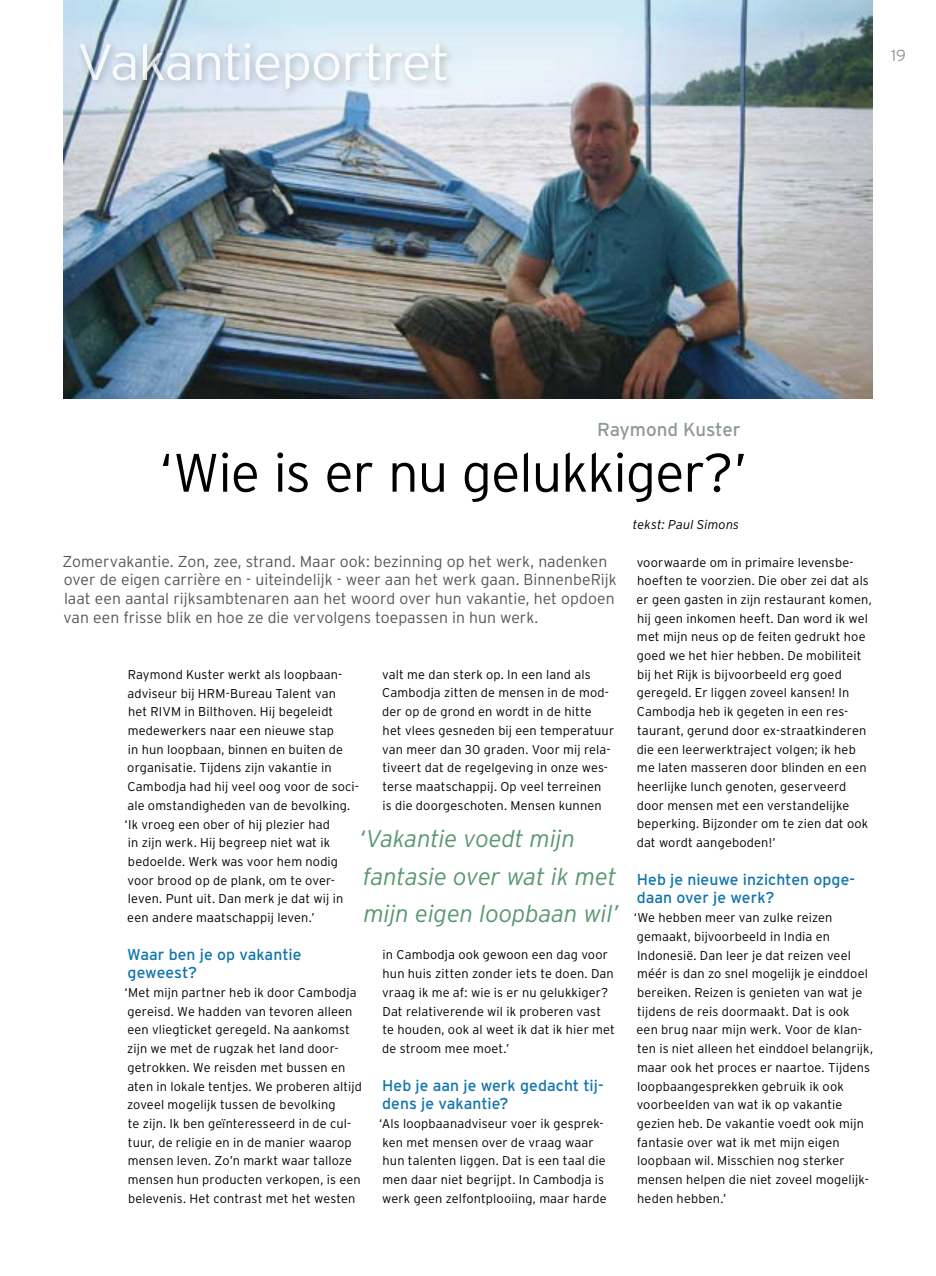
<style>
.page{position:relative;width:936px;height:1276px;background:#fff}
.page>*{position:absolute;margin:0;border:0;box-sizing:border-box;transform-origin:0 0}
.t1{font:300 54px "Interstate";letter-spacing:-.02em;color:#000}
.t2{font:300 51px "Interstate";letter-spacing:-.04em;color:#fff;scale:1.1 1}
.t3{font:italic 300 24px/37.3px "Interstate";letter-spacing:-.01em;color:#5a9771}
.t4{font:18.75px "Interstate";letter-spacing:-.005em;color:#8f979b}
.t5{font:300 15.75px/18.8px "Interstate";color:#565655}
.t6{font:15.75px/18.8px "Interstate";color:#1175ac}
.t7{font:300 12.75px/18.8px "Interstate";letter-spacing:.01em;color:#000}
.t8{font:italic 300 12.75px "Interstate";letter-spacing:.01em;color:#000}
</style>
<div class="page">
<img style="left:64px;top:136px;width:808px;height:262px">
<img style="left:64px;top:0;width:808px;height:136px">
<div style="left:73px;top:37px;width:382px;height:62px;background:#000;opacity:.3"></div>
<h2 class="t2" style="left:77px;top:33px;width:341px">Vakantieportret</h2>
<h3 class="t4" style="left:597px;top:418px;width:145px">Raymond Kuster</h3>
<h1 class="t1" style="left:159px;top:442px;width:589px">‘Wie is er nu gelukkiger?’</h1>
<p class="t8" style="left:632px;top:517px;width:108px">tekst: Paul Simons</p>
<p class="t5" style="left:63px;top:551px;width:555px">Zomervakantie. Zon, zee, strand. Maar ook: bezinning op het werk, nadenken over de eigen carrière en - uiteindelijk - weer aan het werk gaan. BinnenbeRijk laat een aantal rijksambtenaren aan het woord over hun vakantie, het opdoen van een frisse blik en hoe ze die vervolgens toepassen in hun werk.</p>
<p class="t7" style="left:382px;top:665px;width:233px">valt me dan sterk op. In een land als Cambodja zitten de mensen in de mod&shy;der op de grond en wordt in de hitte<br>het vlees gesneden bij een temperatuur van meer dan 30 graden. Voor mij rela&shy;tiveert dat de regelgeving in onze wes&shy;terse maatschappij. Op veel terreinen<br>is die doorgeschoten. Mensen kunnen</p>
<p class="t7" style="left:124px;top:665px;width:236px">Raymond Kuster werkt als loopbaan&shy;adviseur bij HRM-Bureau Talent van<br>het RIVM in Bilthoven. Hij begeleidt medewerkers naar een nieuwe stap<br>in hun loopbaan, binnen en buiten de organisatie. Tijdens zijn vakantie in Cambodja had hij veel oog voor de soci&shy;ale omstandigheden van de bevolking. ‘Ik vroeg een ober of hij plezier had<br>in zijn werk. Hij begreep niet wat ik bedoelde. Werk was voor hem nodig voor brood op de plank, om te over&shy;leven. Punt uit. Dan merk je dat wij in een andere maatschappij leven.’</p>
<p class="t6" style="left:127px;top:944px;width:176px">Waar ben je op vakantie geweest?</p>
<p class="t7" style="left:125px;top:983px;width:239px">‘Met mijn partner heb ik door Cambodja gereisd. We hadden van tevoren alleen een vliegticket geregeld. Na aankomst zijn we met de rugzak het land door&shy;getrokken. We reisden met bussen en aten in lokale tentjes. We proberen altijd zoveel mogelijk tussen de bevolking<br>te zijn. Ik ben geïnteresseerd in de cul&shy;tuur, de religie en in de manier waarop mensen leven. Zo’n markt waar talloze mensen hun producten verkopen, is een belevenis. Het contrast met het westen</p>
<h3 class="t3" style="left:359px;top:820px;width:261px">‘Vakantie voedt mijn fantasie over wat ik met mijn eigen loopbaan wil’</h3>
<p class="t7" style="left:382px;top:945px;width:234px">in Cambodja ook gewoon een dag voor hun huis zitten zonder iets te doen. Dan vraag ik me af: wie is er nu gelukkiger?<br>Dat relativerende wil ik proberen vast te houden, ook al weet ik dat ik hier met de stroom mee moet.’</p>
<p class="t6" style="left:382px;top:1075px;width:223px">Heb je aan je werk gedacht tij&shy;dens je vakantie?</p>
<p class="t7" style="left:379px;top:1114px;width:229px">‘Als loopbaanadviseur voer ik gesprek&shy;ken met mensen over de vraag waar hun talenten liggen. Dat is een taal die men daar niet begrijpt. In Cambodja is werk geen zelfontplooiing, maar harde</p>
<p class="t7" style="left:636px;top:552px;width:237px">voorwaarde om in primaire levensbe&shy;hoeften te voorzien. Die ober zei dat als er geen gasten in zijn restaurant komen, hij geen inkomen heeft. Dan word ik wel met mijn neus op de feiten gedrukt hoe goed we het hier hebben. De mobiliteit bij het Rijk is bijvoorbeeld erg goed geregeld. Er liggen zoveel kansen! In Cambodja heb ik gegeten in een res&shy;taurant, gerund door ex-straatkinderen die een leerwerktraject volgen; ik heb me laten masseren door blinden en een heerlijke lunch genoten, geserveerd door mensen met een verstandelijke beperking. Bijzonder om te zien dat ook dat wordt aangeboden!’</p>
<p class="t6" style="left:636px;top:869px;width:220px">Heb je nieuwe inzichten opge&shy;daan over je werk?</p>
<p class="t7" style="left:633px;top:908px;width:241px">‘We hebben meer van zulke reizen gemaakt, bijvoorbeeld in India en Indonesië. Dan leer je dat reizen veel méér is dan zo snel mogelijk je einddoel bereiken. Reizen is genieten van wat je tijdens de reis doormaakt. Dat is ook<br>een brug naar mijn werk. Voor de klan&shy;ten is niet alleen het einddoel belangrijk, maar ook het proces er naartoe. Tijdens loopbaangesprekken gebruik ik ook voorbeelden van wat ik op vakantie gezien heb. De vakantie voedt ook mijn fantasie over wat ik met mijn eigen loopbaan wil. Misschien nog sterker mensen helpen die niet zoveel mogelijk&shy;heden hebben.’</p>
</div>
